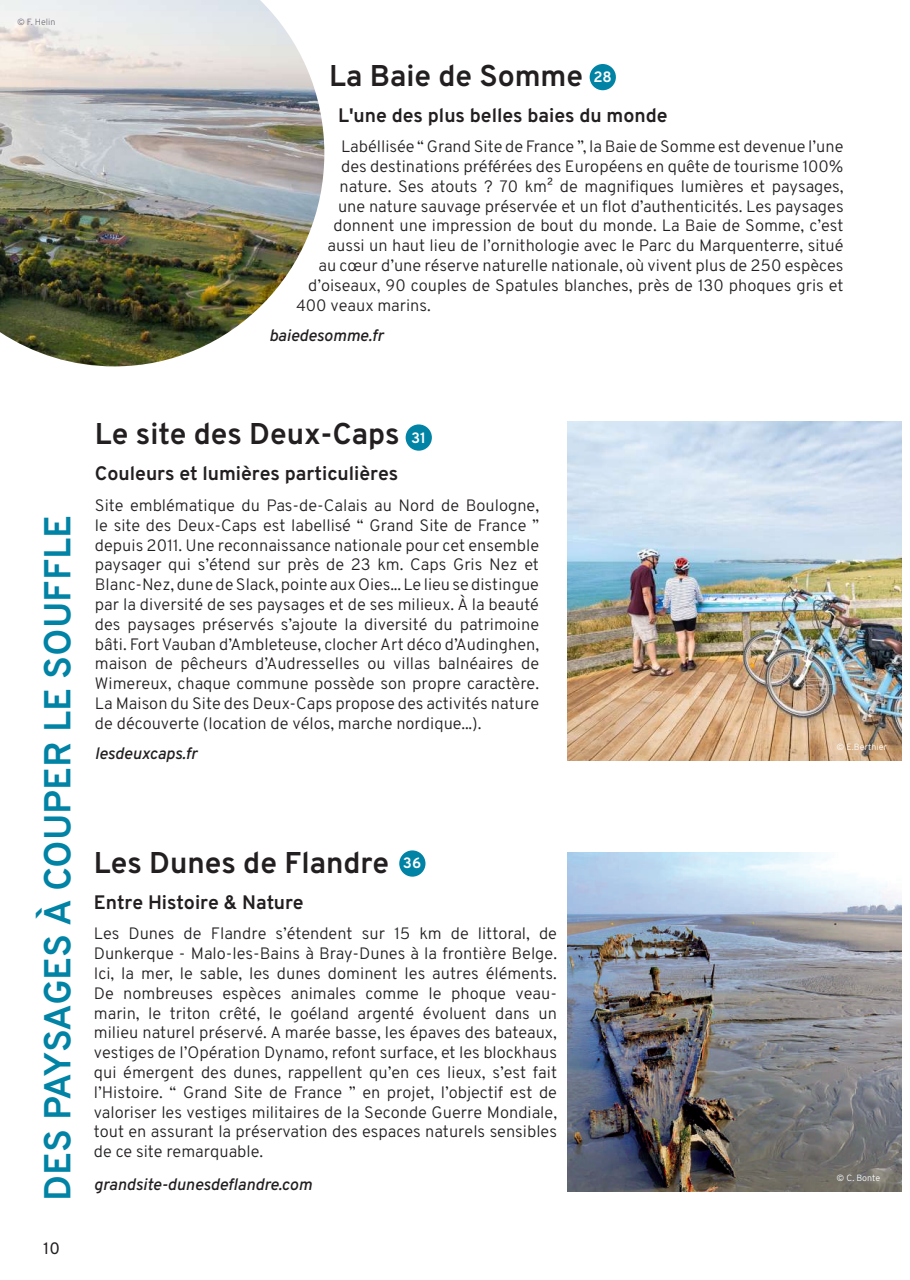
<style>
.page{position:relative;width:910px;height:1280px;background:#fff}
.page>*{position:absolute;margin:0;border:0;box-sizing:border-box;transform-origin:0 0}
.t1{font:700 37.5px "Overpass";color:#0083a5}
.t2{font:700 30px "Overpass";color:#231f20}
.t3{font:700 19.5px "Overpass";color:#231f20}
.t4{font:300 16.5px/19.8px "Overpass";color:#231f20;text-align:justify}
.t5{font:italic 600 16.5px "Overpass";color:#231f20}
.t6{font:16.5px "Overpass";color:#231f20}
.t7{font:700 15px "Overpass";color:#fff}
.t8{font:300 9px "Overpass";color:#fff}
.t9{font:300 9px "Overpass";color:#72717d}
</style>
<div class="page">
<img style="left:0;top:0;width:324px;height:366px">
<img style="left:568px;top:422px;width:333px;height:339px">
<div style="left:590px;top:64px;width:26px;height:26px;background:#0083a5;border-radius:50%"></div>
<div style="left:406px;top:424px;width:26px;height:27px;background:#0083a5;border-radius:50%"></div>
<div style="left:399px;top:850px;width:26px;height:27px;background:#0083a5;border-radius:50%"></div>
<img style="left:568px;top:853px;width:333px;height:338px">
<p class="t9" style="left:17px;top:15px;width:40px">© F. Helin</p>
<h2 class="t2" style="left:329px;top:54px;width:256px">La Baie de Somme</h2>
<p class="t3" style="left:338px;top:101px;width:331px">L'une des plus belles baies du monde</p>
<p class="t4" style="left:341px;top:137px;width:504px">Labéllisée “ Grand Site de France ”, la Baie de Somme est devenue l’une</p>
<p class="t4" style="left:341px;top:156px;width:504px">des destinations préférées des Européens en quête de tourisme 100%</p>
<p class="t4" style="left:340px;top:176px;width:506px">nature. Ses atouts ? 70 km² de magnifiques lumières et paysages,</p>
<p class="t4" style="left:338px;top:196px;width:507px">une nature sauvage préservée et un flot d’authenticités. Les paysages</p>
<p class="t4" style="left:334px;top:216px;width:512px">donnent une impression de bout du monde. La Baie de Somme, c’est</p>
<p class="t4" style="left:328px;top:236px;width:517px">aussi un haut lieu de l’ornithologie avec le Parc du Marquenterre, situé</p>
<p class="t4" style="left:319px;top:255px;width:526px">au cœur d’une réserve naturelle nationale, où vivent plus de 250 espèces</p>
<p class="t4" style="left:308px;top:275px;width:537px">d’oiseaux, 90 couples de Spatules blanches, près de 130 phoques gris et</p>
<p class="t4" style="left:296px;top:295px;width:136px">400 veaux marins.</p>
<p class="t5" style="left:269px;top:324px;width:116px">baiedesomme.fr</p>
<p class="t7" style="left:593px;top:66px;width:20px">28</p>
<h1 class="t1" style="left:31px;top:1201px;width:688px;rotate:-90deg">DES PAYSAGES À COUPER LE SOUFFLE</h1>
<p class="t6" style="left:43px;top:1236px;width:18px">10</p>
<h2 class="t2" style="left:95px;top:413px;width:306px">Le site des Deux-Caps</h2>
<p class="t3" style="left:95px;top:460px;width:305px">Couleurs et lumières particulières</p>
<p class="t4" style="left:95px;top:495px;width:446px">Site emblématique du Pas-de-Calais au Nord de Boulogne, le site des Deux-Caps est labellisé “ Grand Site de France ” depuis 2011. Une reconnaissance nationale pour cet ensemble paysager qui s’étend sur près de 23 km. Caps Gris Nez et Blanc-Nez, dune de Slack, pointe aux Oies... Le lieu se distingue par la diversité de ses paysages et de ses milieux. À la beauté des paysages préservés s’ajoute la diversité du patrimoine bâti. Fort Vauban d’Ambleteuse, clocher Art déco d’Audinghen, maison de pêcheurs d’Audresselles ou villas balnéaires de Wimereux, chaque commune possède son propre caractère.<br>La Maison du Site des Deux-Caps propose des activités nature de découverte (location de vélos, marche nordique...).</p>
<p class="t5" style="left:95px;top:742px;width:104px">lesdeuxcaps.fr</p>
<p class="t7" style="left:411px;top:427px;width:17px">31</p>
<h2 class="t2" style="left:94px;top:841px;width:297px">Les Dunes de Flandre</h2>
<p class="t3" style="left:94px;top:888px;width:211px">Entre Histoire &amp; Nature</p>
<p class="t4" style="left:94px;top:924px;width:465px">Les Dunes de Flandre s’étendent sur 15 km de littoral, de Dunkerque - Malo-les-Bains à Bray-Dunes à la frontière Belge.<br>Ici, la mer, le sable, les dunes dominent les autres éléments.<br>De nombreuses espèces animales comme le phoque veau&shy;marin, le triton crêté, le goéland argenté évoluent dans un milieu naturel préservé. A marée basse, les épaves des bateaux, vestiges de l’Opération Dynamo, refont surface, et les blockhaus qui émergent des dunes, rappellent qu’en ces lieux, s’est fait l’Histoire. “ Grand Site de France ” en projet, l’objectif est de valoriser les vestiges militaires de la Seconde Guerre Mondiale, tout en assurant la préservation des espaces naturels sensibles de ce site remarquable.</p>
<p class="t5" style="left:94px;top:1172px;width:220px">grandsite-dunesdeflandre.com</p>
<p class="t7" style="left:403px;top:852px;width:20px">36</p>
<p class="t8" style="left:837px;top:741px;width:52px">© E.Berthier</p>
<p class="t8" style="left:837px;top:1171px;width:45px">© C. Bonte</p>
</div>
